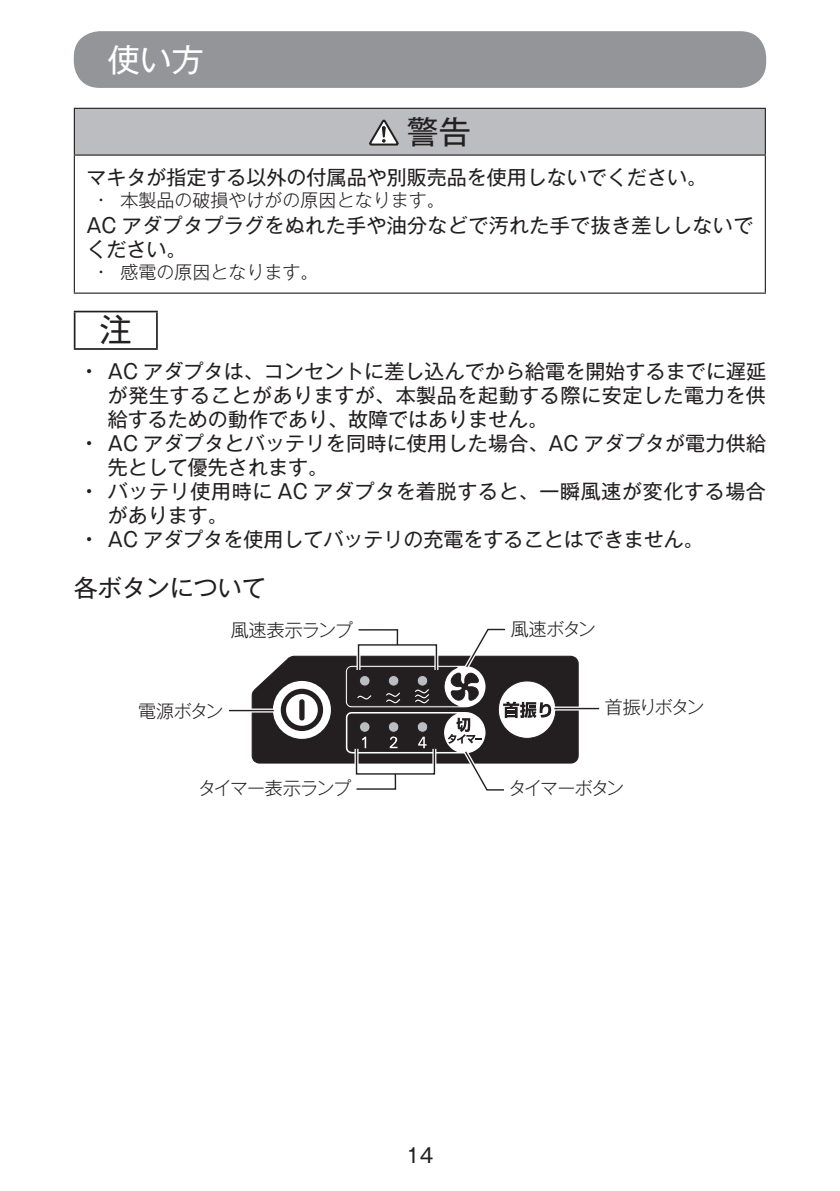
<style>
.page{position:relative;width:840px;height:1191px;background:#fff}
.page>*{position:absolute;margin:0;border:0;box-sizing:border-box;transform-origin:0 0}
.t1{font:32px "Gothic MB101 Pro";color:#231f20}
.t2{font:32px "Gothic MB101 Pro";color:#fff}
.t3{font:24px "Gothic MB101 Pro";color:#231f20}
.t4{font:20px/24px "Gothic MB101 Pro";letter-spacing:.015em;color:#231f20}
.t5{font:300 18px "Gothic MB101 Pro";color:#231f20}
.t6{font:300 18px "Gothic MB101 Pro";letter-spacing:-.065em;color:#231f20}
.t7{font:300 18px "Gothic MB101 Pro";letter-spacing:-.025em;color:#231f20}
.t8{font:300 18px "Gothic MB101 Pro";letter-spacing:-.105em;color:#231f20}
.s1{font-weight:500}
</style>
<div class="page">
<div style="left:74px;top:31px;width:691px;height:57px;background:#939598;border-radius:26px"></div>
<div style="left:74px;top:108px;width:690px;height:47px;background:#bcbdc0"></div>
<hr style="left:74px;top:156px;width:1px;height:136px;background:#231f20">
<hr style="left:764px;top:156px;width:1px;height:136px;background:#231f20">
<hr style="left:74px;top:108px;width:691px;height:1px;background:#231f20">
<hr style="left:74px;top:109px;width:1px;height:45px;background:#231f20">
<hr style="left:764px;top:109px;width:1px;height:45px;background:#231f20">
<hr style="left:74px;top:154px;width:691px;height:2px;background:#231f20">
<hr style="left:74px;top:292px;width:691px;height:2px;background:#231f20">
<svg style="left:369px;top:120px;width:29px;height:26px"></svg>
<hr style="left:74px;top:311px;width:84px;height:1px;background:#231f20">
<hr style="left:74px;top:312px;width:1px;height:36px;background:#231f20">
<hr style="left:156px;top:312px;width:2px;height:36px;background:#231f20">
<hr style="left:74px;top:348px;width:84px;height:2px;background:#231f20">
<svg style="left:578px;top:706px;width:21px;height:4px"></svg>
<hr style="left:554px;top:708px;width:45px;height:1px;background:#231f20">
<svg style="left:229px;top:708px;width:23px;height:4px"></svg>
<hr style="left:229px;top:710px;width:45px;height:1px;background:#231f20">
<svg style="left:252px;top:628px;width:326px;height:163px"></svg>
<h1 class="t2" style="left:108px;top:33px;width:97px">使い方</h1>
<h1 class="t1" style="left:406px;top:105px;width:65px">警告</h1>
<p class="t4" style="left:86px;top:162px;width:621px">マキタが指定する以外の付属品や別販売品を使用しないでください。</p>
<p class="t5" style="left:98px;top:185px;width:348px">• 本製品の破損やけがの原因となります。</p>
<p class="t4" style="left:86px;top:210px;width:668px">AC アダプタプラグをぬれた手や油分などで汚れた手で抜き差ししないでください。</p>
<p class="t5" style="left:98px;top:257px;width:222px">• 感電の原因となります。</p>
<h1 class="t1" style="left:100px;top:304px;width:33px">注</h1>
<p class="t4" style="left:108px;top:356px;width:659px;text-align:justify;text-indent:-23px"><span class="s1">•</span> AC アダプタは、コンセントに差し込んでから給電を開始するまでに遅延が発生することがありますが、本製品を起動する際に安定した電力を供給するための動作であり、故障ではありません。</p>
<p class="t4" style="left:108px;top:428px;width:659px;text-indent:-23px"><span class="s1">•</span> AC アダプタとバッテリを同時に使用した場合、AC アダプタが電力供給先として優先されます。</p>
<p class="t4" style="left:108px;top:476px;width:659px;text-indent:-23px"><span class="s1">•</span> バッテリ使用時に AC アダプタを着脱すると、一瞬風速が変化する場合があります。</p>
<p class="t4" style="left:85px;top:524px;width:620px"><span class="s1">•</span> AC アダプタを使用してバッテリの充電をすることはできません。</p>
<p class="t3" style="left:74px;top:568px;width:193px">各ボタンについて</p>
<p class="t7" style="left:230px;top:615px;width:124px">風速表示ランプ</p>
<p class="t5" style="left:510px;top:613px;width:87px">風速ボタン</p>
<p class="t5" style="left:138px;top:695px;width:87px">電源ボタン</p>
<p class="t5" style="left:604px;top:692px;width:101px">首振りボタン</p>
<p class="t6" style="left:198px;top:773px;width:154px">タイマー表示ランプ</p>
<p class="t8" style="left:508px;top:773px;width:117px">タイマーボタン</p>
<p class="t4" style="left:406px;top:1140px;width:29px">14</p>
</div>
